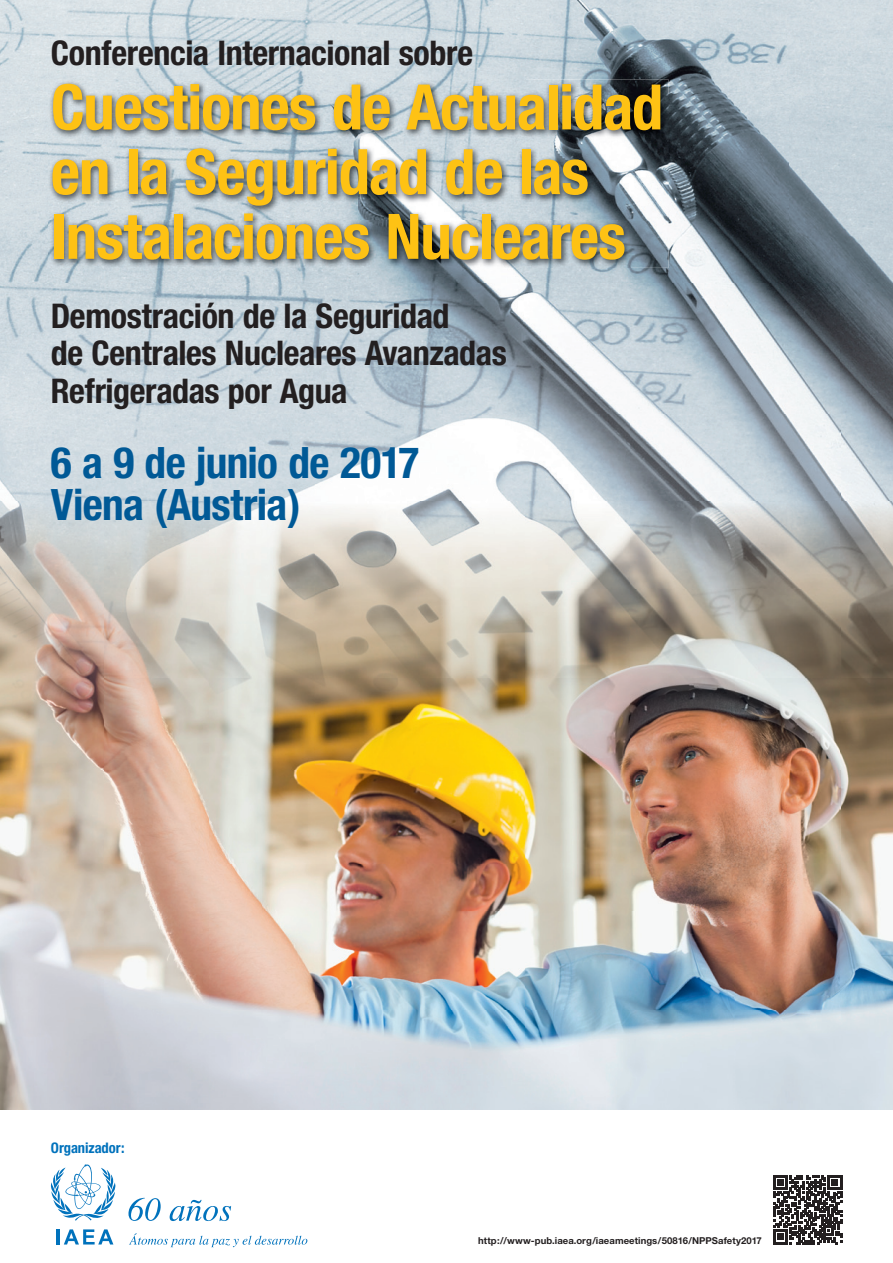
<style>
.page{position:relative;width:893px;height:1263px;background:#fff}
.page>*{position:absolute;margin:0;border:0;box-sizing:border-box;transform-origin:0 0}
.t1{font:700 condensed 62.85px/64.7px "Helvetica Neue";letter-spacing:-.02em;color:#fec214}
.t2{font:700 condensed 43.35px/42.2px "Helvetica Neue";letter-spacing:-.015em;color:#005996}
.t3{font:700 condensed 34.05px/37.5px "Helvetica Neue";letter-spacing:-.01em;color:#231f20}
.t4{font:700 condensed 14.55px "Helvetica Neue";letter-spacing:-.005em;color:#0072bc}
.t5{font:700 9.6px "Helvetica Neue";letter-spacing:.005em;color:#231f20}
</style>
<div class="page">
<img style="left:0;top:0;width:263px;height:94px">
<img style="left:263px;top:0;width:262px;height:79px">
<img style="left:525px;top:0;width:263px;height:94px">
<img style="left:788px;top:0;width:105px;height:236px">
<img style="left:0;top:94px;width:52px;height:190px">
<img style="left:668px;top:94px;width:120px;height:142px">
<img style="left:52px;top:268px;width:578px;height:16px">
<img style="left:630px;top:236px;width:263px;height:48px">
<img style="left:0;top:284px;width:893px;height:826px">
<svg style="left:129px;top:1233px;width:178px;height:14px"></svg>
<svg style="left:128px;top:1198px;width:33px;height:23px"></svg>
<svg style="left:170px;top:1200px;width:61px;height:21px"></svg>
<svg style="left:51px;top:1164px;width:65px;height:56px"></svg>
<hr style="left:57px;top:1229px;width:3px;height:15px;background:#0072bc">
<svg style="left:64px;top:1229px;width:49px;height:15px"></svg>
<img style="left:48px;top:79px;width:620px;height:189px">
<svg style="left:773px;top:1175px;width:69px;height:69px"></svg>
<p class="t3" style="left:51px;top:34px;width:424px">Conferencia Internacional sobre</p>
<h1 class="t1" style="left:51px;top:74px;width:614px">Cuestiones de Actualidad en la Seguridad de las<br>Instalaciones Nucleares</h1>
<p class="t3" style="left:51px;top:296px;width:457px">Demostración de la Seguridad<br>de Centrales Nucleares Avanzadas<br>Refrigeradas por Agua</p>
<p class="t2" style="left:51px;top:441px;width:370px">6 a 9 de junio de 2017<br>Viena (Austria)</p>
<p class="t4" style="left:51px;top:1139px;width:75px">Organizador:</p>
<p class="t5" style="left:478px;top:1235px;width:285px">http://www-pub.iaea.org/iaeameetings/50816/NPPSafety2017</p>
</div>
